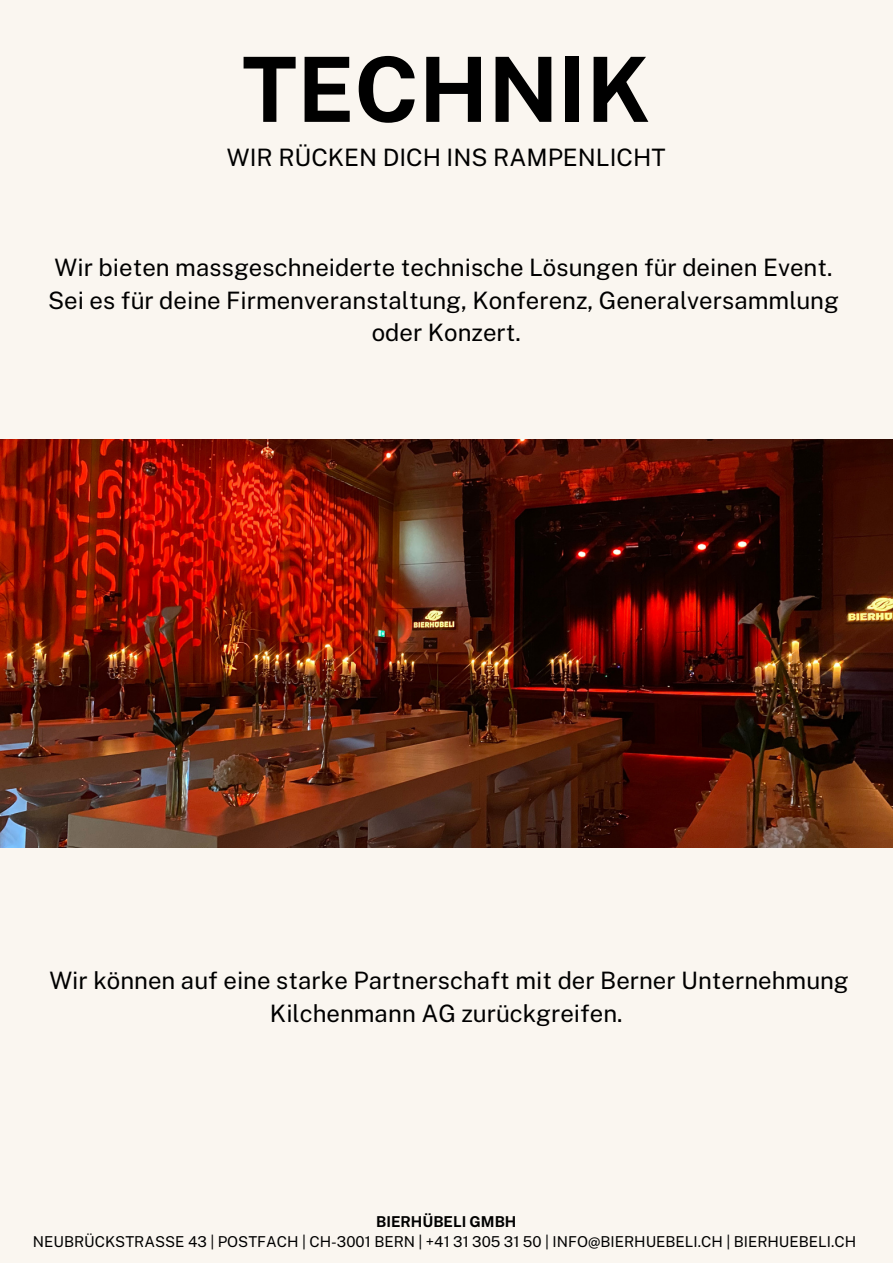
<style>
.page{position:relative;width:893px;height:1264px;background:#fff}
.page>*{position:absolute;margin:0;border:0;box-sizing:border-box;transform-origin:0 0}
.t1{font:700 89.85px "Public Sans";color:#000}
.t2{font:24px/32.5px "Public Sans";color:#000;text-align:center}
.t3{font:15px "Public Sans";color:#000}
.t4{font:700 15px "Public Sans";color:#000}
</style>
<div class="page">
<div style="left:0;top:0;width:892px;height:1262px;background:#faf6f0"></div>
<img style="left:0;top:439px;width:892px;height:408px">
<h1 class="t1" style="left:242px;top:24px;width:410px">TECHNIK</h1>
<p class="t2" style="left:227px;top:140px;width:440px">WIR RÜCKEN DICH INS RAMPENLICHT</p>
<p class="t2" style="left:48px;top:250px;width:792px">Wir bieten massgeschneiderte technische Lösungen für deinen Event.<br>Sei es für deine Firmenveranstaltung, Konferenz, Generalversammlung oder Konzert.</p>
<p class="t2" style="left:49px;top:962px;width:800px">Wir können auf eine starke Partnerschaft mit der Berner Unternehmung<br>Kilchenmann AG zurückgreifen.</p>
<p class="t4" style="left:376px;top:1210px;width:142px">BIERHÜBELI GMBH</p>
<p class="t3" style="left:33px;top:1231px;width:824px">NEUBRÜCKSTRASSE 43 | POSTFACH | CH-3001 BERN | +41 31 305 31 50 | INFO@BIERHUEBELI.CH | BIERHUEBELI.CH</p>
</div>
